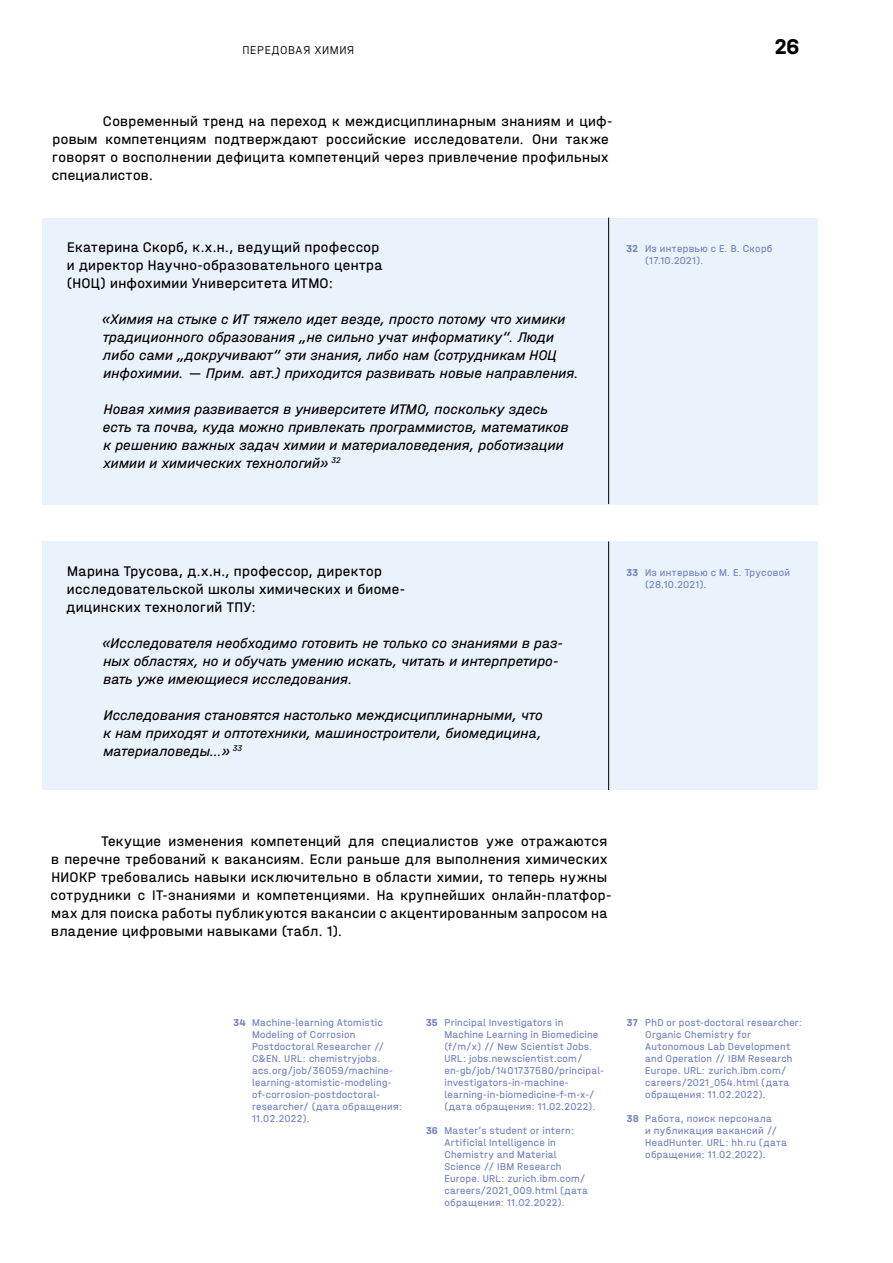
<style>
.page{position:relative;width:893px;height:1263px;background:#fff}
.page>*{position:absolute;margin:0;border:0;box-sizing:border-box;transform-origin:0 0}
.t1{font:700 22.5px "Halvar Mittel CY";color:#000}
.t2{font:14.7px/18px "Halvar Mittel CY";letter-spacing:.025em;color:#000}
.t3{font:italic 14.7px/18px "Halvar Mittel CY";letter-spacing:.01em;color:#000}
.t4{font:300 12px "Halvar Mittel";letter-spacing:.05em;color:#000}
.t5{font:10.5px/12px "Halvar Mittel CY";letter-spacing:.025em;color:#7283c0}
.t6{font:700 10.5px "Halvar Mittel CY";letter-spacing:.02em;color:#7283c0}
.s1{font-weight:700}
</style>
<div class="page">
<div style="left:42px;top:541px;width:776px;height:249px;background:#eaf2fb"></div>
<div style="left:42px;top:218px;width:776px;height:286px;background:#eaf2fb"></div>
<hr style="left:608px;top:218px;width:1px;height:286px;background:#000">
<hr style="left:608px;top:541px;width:1px;height:249px;background:#000">
<p class="t4" style="left:243px;top:43px;width:113px">ПЕРЕДОВАЯ ХИМИЯ</p>
<h1 class="t1" style="left:775px;top:33px;width:26px">26</h1>
<h2 class="t2" style="left:52px;top:112px;width:562px;text-indent:51px">Современный тренд на переход к междисциплинарным знаниям и циф&shy;ровым компетенциям подтверждают российские исследователи. Они также говорят о восполнении дефицита компетенций через привлечение профильных специалистов.</h2>
<h2 class="t2" style="left:67px;top:238px;width:317px">Екатерина Скорб, к.х.н., ведущий профессор и директор Научно-образовательного центра (НОЦ) инфохимии Университета ИТМО:</h2>
<p class="t3" style="left:102px;top:310px;width:478px">«Химия на стыке с ИТ тяжело идет везде, просто потому что химики традиционного образования „не сильно учат информатику“. Люди либо сами „докручивают“ эти знания, либо нам (сотрудникам НОЦ инфохимии. — Прим. авт.) приходится развивать новые направления.</p>
<h2 class="t3" style="left:103px;top:400px;width:467px">Новая химия развивается в университете ИТМО, поскольку здесь есть та почва, куда можно привлекать программистов, математиков к решению важных задач химии и материаловедения, роботизации химии и химических технологий» <sup>32</sup></h2>
<p class="t5" style="left:645px;top:243px;width:129px;text-indent:-18px"><span class="s1">32</span> Из интервью с Е. В. Скорб (17.10.2021).</p>
<h2 class="t2" style="left:67px;top:562px;width:340px">Марина Трусова, д.х.н., профессор, директор исследовательской школы химических и биоме&shy;дицинских технологий ТПУ:</h2>
<h2 class="t3" style="left:102px;top:634px;width:463px">«Исследователя необходимо готовить не только со знаниями в раз&shy;ных областях, но и обучать умению искать, читать и интерпретиро&shy;вать уже имеющиеся исследования.</h2>
<h2 class="t3" style="left:103px;top:706px;width:441px;text-align:justify">Исследования становятся настолько междисциплинарными, что к нам приходят и оптотехники, машиностроители, биомедицина, материаловеды…» <sup>33</sup></h2>
<p class="t5" style="left:645px;top:567px;width:147px;text-indent:-18px"><span class="s1">33</span> Из интервью с М. Е. Трусовой (28.10.2021).</p>
<p class="t2" style="left:51px;top:832px;width:562px;text-indent:51px">Текущие изменения компетенций для специалистов уже отражаются в перечне требований к вакансиям. Если раньше для выполнения химических НИОКР требовались навыки исключительно в области химии, то теперь нужны сотрудники с IT-знаниями и компетенциями. На крупнейших онлайн-платфор&shy;мах для поиска работы публикуются вакансии с акцентированным запросом на владение цифровыми навыками (табл. 1).</p>
<p class="t5" style="left:252px;top:1016px;width:152px;text-indent:-18px"><span class="s1">34</span> Machine-learning Atomistic<br>Modeling of Corrosion<br>Postdoctoral Researcher //<br>C&amp;EN. URL: chemistryjobs. acs.org/job/36059/machine&shy;learning-atomistic-modeling&shy;of-corrosion-postdoctoral&shy;researcher/ (дата обращения:<br>11.02.2022).</p>
<p class="t5" style="left:444px;top:1016px;width:161px">Principal Investigators in<br>Machine Learning in Biomedicine (f/m/x) // New Scientist Jobs.<br>URL: jobs.newscientist.com/ en-gb/job/1401737580/principal&shy;investigators-in-machine&shy;learning-in-biomedicine-f-m-x-/ (дата обращения: 11.02.2022).</p>
<p class="t5" style="left:444px;top:1124px;width:145px">Master’s student or intern:<br>Artificial Intelligence in<br>Chemistry and Material<br>Science // IBM Research<br>Europe. URL: zurich.ibm.com/ careers/2021_009.html (дата обращения: 11.02.2022).</p>
<p class="t6" style="left:426px;top:1016px;width:13px">35</p>
<p class="t6" style="left:426px;top:1124px;width:13px">36</p>
<p class="t5" style="left:645px;top:1016px;width:159px">PhD or post-doctoral researcher:<br>Organic Chemistry for<br>Autonomous Lab Development and Operation // IBM Research<br>Europe. URL: zurich.ibm.com/ careers/2021_054.html (дата обращения: 11.02.2022).</p>
<p class="t5" style="left:645px;top:1112px;width:143px">Работа, поиск персонала<br>и публикация вакансий //<br>HeadHunter. URL: hh.ru (дата обращения: 11.02.2022).</p>
<p class="t6" style="left:627px;top:1016px;width:13px">37</p>
<p class="t6" style="left:627px;top:1112px;width:14px">38</p>
</div>
